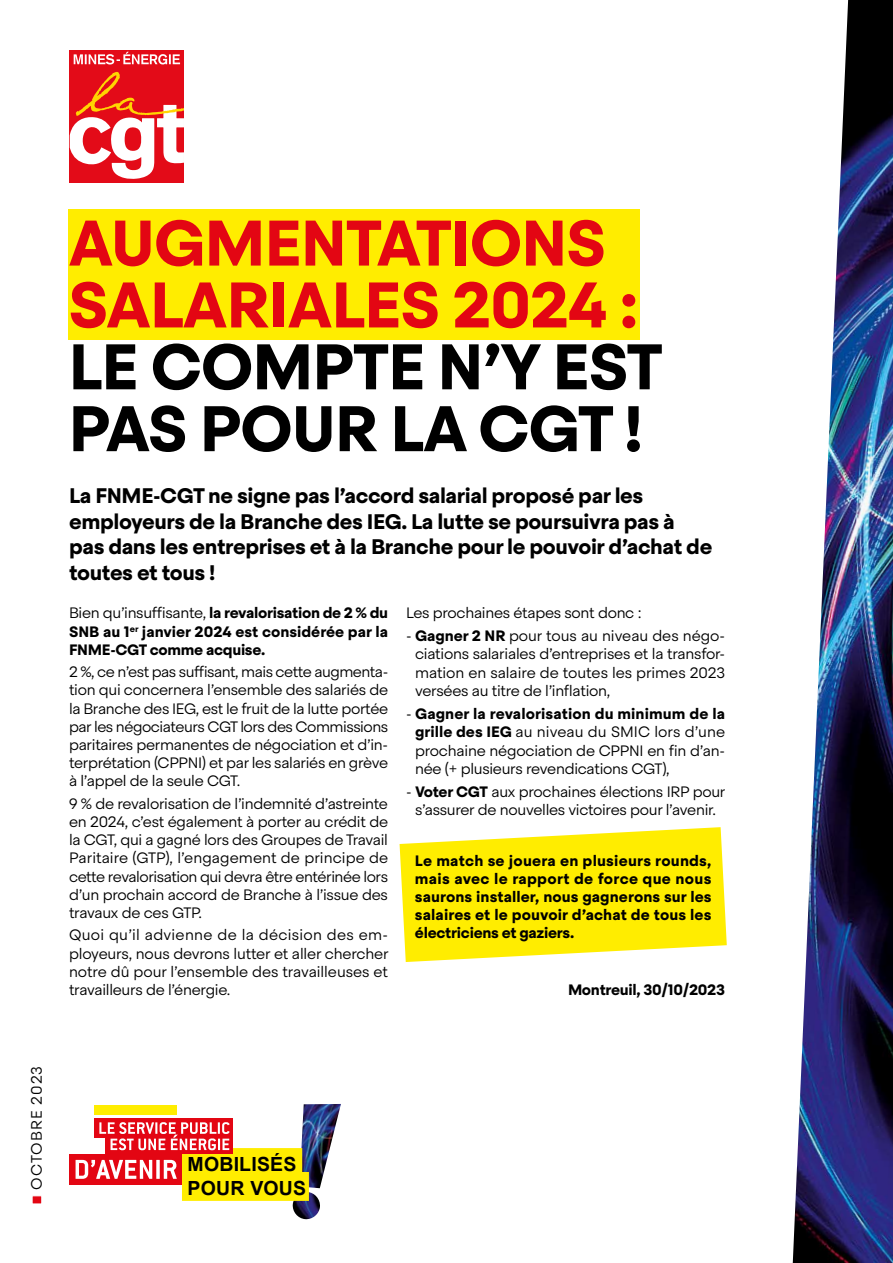
<style>
.page{position:relative;width:893px;height:1263px;background:#fff}
.page>*{position:absolute;margin:0;border:0;box-sizing:border-box;transform-origin:0 0}
.t1{font:700 63.9px/61.8px "Steradian";letter-spacing:-.02em;color:#e30613}
.t2{font:700 63.9px/61.8px "Steradian";letter-spacing:-.02em;color:#000}
.t3{font:700 21px/25.5px "Steradian";letter-spacing:-.02em;color:#000}
.t4{font:700 19.5px/23.9px "Arial";letter-spacing:.01em;color:#000}
.t5{font:300 15px/18.1px "Steradian";letter-spacing:-.02em;color:#000;text-align:justify}
.t6{font:700 15px/18px "Steradian";letter-spacing:-.015em;color:#000;text-align:justify}
.t7{font:300 15px "Steradian";letter-spacing:.07em;color:#000}
.s1{font-weight:300}
.s2{font-weight:700}
</style>
<div class="page">
<img style="left:793px;top:0;width:100px;height:1263px">
<div style="left:68px;top:209px;width:572px;height:130px;background:#ffed00"></div>
<svg style="left:400px;top:827px;width:327px;height:135px;background:#ffef23"></svg>
<div style="left:32px;top:1196px;width:10px;height:8px;background:#e30613"></div>
<div style="left:32px;top:1196px;width:10px;height:8px;border:1px solid #fff"></div>
<div style="left:70px;top:50px;width:114px;height:133px;background:#e30b18"></div>
<svg style="left:74px;top:52px;width:106px;height:12px"></svg>
<svg style="left:70px;top:72px;width:114px;height:107px"></svg>
<img style="left:292px;top:1104px;width:49px;height:116px">
<div style="left:182px;top:1148px;width:120px;height:29px;background:#ffed00"></div>
<div style="left:182px;top:1172px;width:127px;height:29px;background:#ffed00"></div>
<div style="left:95px;top:1105px;width:82px;height:9px;background:#ffed00"></div>
<div style="left:95px;top:1118px;width:138px;height:19px;background:#e30613"></div>
<div style="left:106px;top:1134px;width:127px;height:20px;background:#e30613"></div>
<svg style="left:99px;top:1122px;width:131px;height:28px"></svg>
<div style="left:70px;top:1154px;width:112px;height:30px;background:#e30613"></div>
<svg style="left:76px;top:1160px;width:101px;height:19px"></svg>
<h1 class="t1" style="left:68px;top:213px;width:572px">AUGMENTATIONS<br>SALARIALES 2024 :</h1>
<h1 class="t2" style="left:68px;top:336px;width:596px">LE COMPTE N’Y EST<br>PAS POUR LA CGT !</h1>
<h2 class="t3" style="left:69px;top:483px;width:645px">La FNME-CGT ne signe pas l’accord salarial proposé par les employeurs de la Branche des IEG. La lutte se poursuivra pas à pas dans les entreprises et à la Branche pour le pouvoir d’achat de toutes et tous !</h2>
<p class="t6" style="left:69px;top:604px;width:321px"><span class="s1">Bien qu’insuffisante,</span> la revalorisation de 2 % du SNB au 1<sup>er</sup> janvier 2024 est considérée par la FNME-CGT comme acquise.</p>
<p class="t5" style="left:69px;top:663px;width:321px">2 %, ce n’est pas suffisant, mais cette augmenta&shy;tion qui concernera l’ensemble des salariés de la Branche des IEG, est le fruit de la lutte portée par les négociateurs CGT lors des Commissions paritaires permanentes de négociation et d’in&shy;terprétation (CPPNI) et par les salariés en grève à l’appel de la seule CGT.</p>
<p class="t5" style="left:69px;top:794px;width:321px">9 % de revalorisation de l’indemnité d’astreinte en 2024, c’est également à porter au crédit de la CGT, qui a gagné lors des Groupes de Travail Paritaire (GTP), l’engagement de principe de cette revalorisation qui devra être entérinée lors d’un prochain accord de Branche à l’issue des travaux de ces GTP.</p>
<p class="t5" style="left:69px;top:926px;width:321px">Quoi qu’il advienne de la décision des em&shy;ployeurs, nous devrons lutter et aller chercher notre dû pour l’ensemble des travailleuses et travailleurs de l’énergie.</p>
<p class="t5" style="left:406px;top:604px;width:237px">Les prochaines étapes sont donc :</p>
<p class="t5" style="left:415px;top:626px;width:312px;text-indent:-9px">- <span class="s2">Gagner 2 NR</span> pour tous au niveau des négo&shy;ciations salariales d’entreprises et la transfor&shy;mation en salaire de toutes les primes 2023 versées au titre de l’inflation,</p>
<p class="t5" style="left:415px;top:704px;width:312px;text-indent:-9px">- <span class="s2">Gagner la revalorisation du minimum de la grille des IEG</span> au niveau du SMIC lors d’une prochaine négociation de CPPNI en fin d’an&shy;née (+ plusieurs revendications CGT),</p>
<p class="t5" style="left:406px;top:782px;width:321px;text-align:center">- <span class="s2">Voter CGT</span> aux prochaines élections IRP pour s’assurer de nouvelles victoires pour l’avenir.</p>
<p class="t6" style="left:415px;top:852px;width:298px">Le match se jouera en plusieurs rounds, mais avec le rapport de force que nous saurons installer, nous gagnerons sur les salaires et le pouvoir d’achat de tous les électriciens et gaziers.</p>
<p class="t6" style="left:568px;top:981px;width:159px">Montreuil, 30/10/2023</p>
<p class="t7" style="left:28px;top:1190px;width:125px;rotate:-90deg">OCTOBRE 2023</p>
<h3 class="t4" style="left:188px;top:1153px;width:120px">MOBILISÉS<br>POUR VOUS</h3>
</div>
